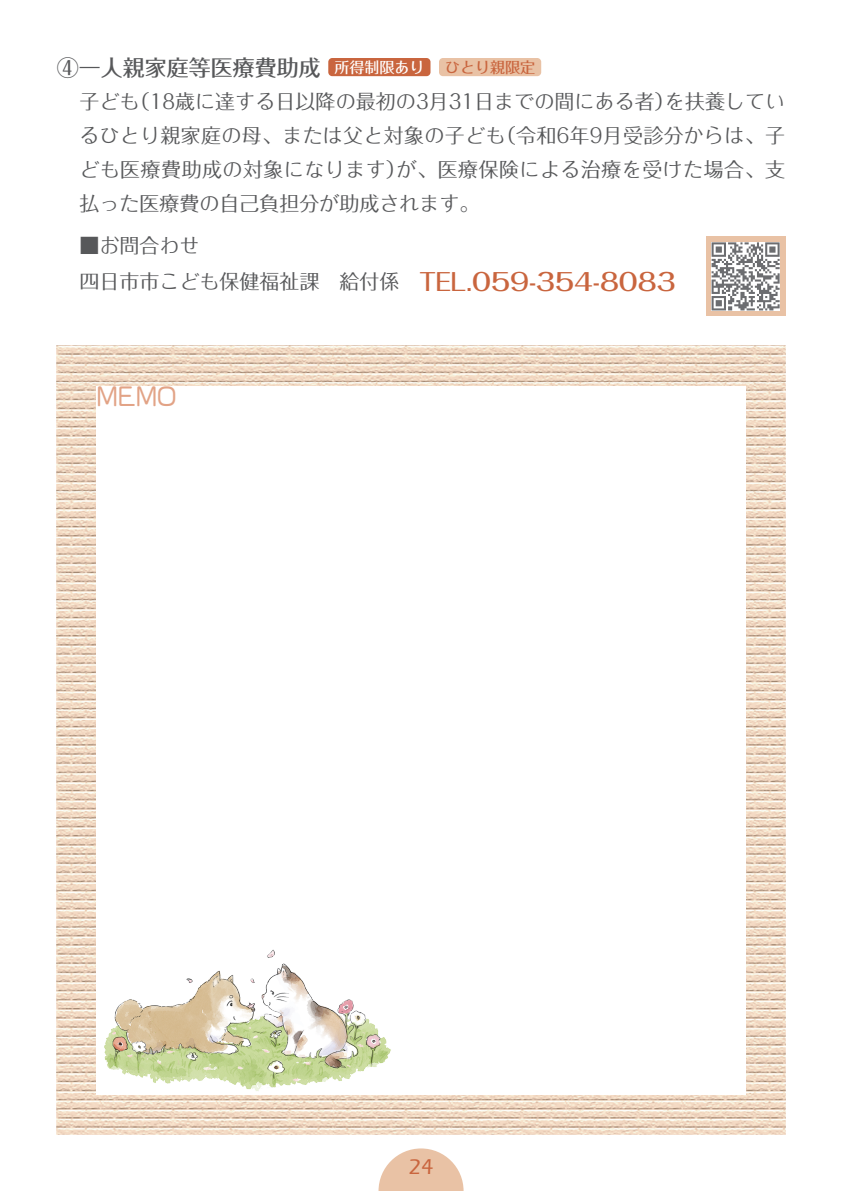
<style>
.page{position:relative;width:842px;height:1191px;background:#fff}
.page>*{position:absolute;margin:0;border:0;box-sizing:border-box;transform-origin:0 0}
.t1{font:24px "VDL Mega Maru Regular";color:#e2a386}
.t2{font:500 22px "Folk Pro";color:#57585a}
.t3{font:500 22px "Eras ITC";color:#c9653e}
.t4{font:20px/34px "Folk Pro";color:#57585a;text-align:justify}
.t5{font:500 15px "Folk Pro";color:#c9653e}
.s1{font-size:15px;color:#fff}
.s2{font-weight:500;font-size:24px;color:#c9653e}
</style>
<div class="page">
<img style="left:56px;top:274px;width:730px;height:917px">
<div style="left:96px;top:385px;width:650px;height:709px;background:#fff"></div>
<div style="left:328px;top:58px;width:102px;height:18px;background:#c9653e;border-radius:4px"></div>
<div style="left:439px;top:58px;width:102px;height:18px;background:#e9c2a5;border-radius:4px"></div>
<div style="left:706px;top:237px;width:79px;height:79px;background:#e9c2a5"></div>
<svg style="left:711px;top:242px;width:69px;height:68px;background:#b5b5b7"></svg>
<img style="left:96px;top:949px;width:301px;height:154px">
<p class="t2" style="left:57px;top:49px;width:369px">④一人親家庭等医療費助成 <span class="s1">所得制限あり</span></p>
<p class="t5" style="left:445px;top:55px;width:92px">ひとり親限定</p>
<p class="t4" style="left:79px;top:82px;width:707px">子ども（18歳に達する日以降の最初の3月31日までの間にある者）を扶養しているひとり親家庭の母、または父と対象の子ども（令和6年9月受診分からは、子ども医療費助成の対象になります）が、医療保険による治療を受けた場合、支払った医療費の自己負担分が助成されます。</p>
<p class="t4" style="left:79px;top:225px;width:598px;line-height:36px">■お問合わせ<br>四日市市こども保健福祉課　給付係　<span class="s2">TEL.059-354-8083</span></p>
<p class="t1" style="left:96px;top:380px;width:82px">MEMO</p>
<p class="t3" style="left:408px;top:1154px;width:27px">24</p>
</div>
